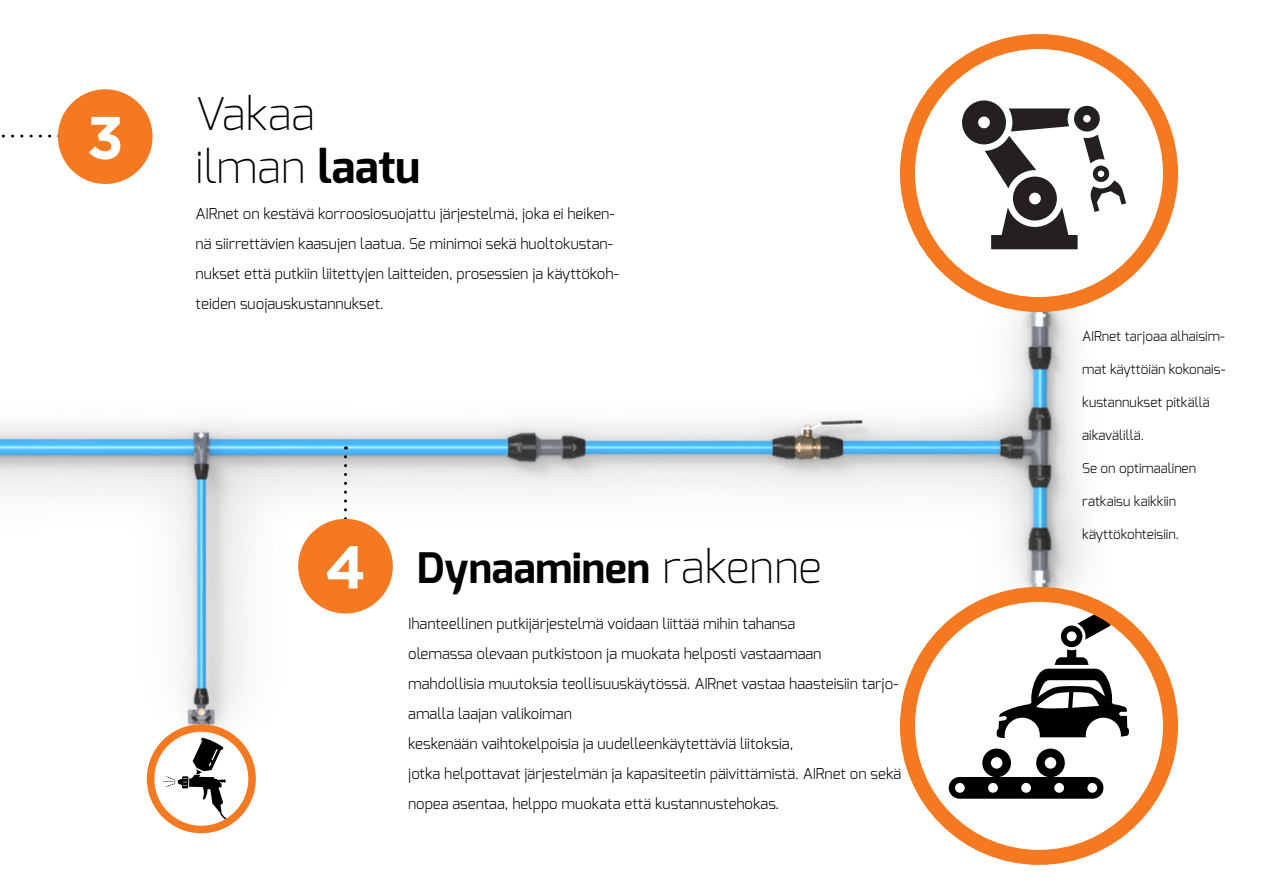
<style>
.page{position:relative;width:1263px;height:893px;background:#fff}
.page>*{position:absolute;margin:0;border:0;box-sizing:border-box;transform-origin:0 0}
.t1{font:700 60px "Gotham";color:#fff}
.t2{font:200 45px/52.5px "Exo";color:#000}
.t3{font:700 42px "Exo";color:#000}
.t4{font:300 15px/30px "Exo";color:#000}
.t5{font:300 13.5px "Exo";color:#000}
.s1{font-weight:700}
.s2{font-family:"Gotham";font-size:60px;color:#fff}
.s3{font-weight:200;font-size:45px}
</style>
<div class="page">
<img style="left:0;top:34px;width:1178px;height:831px">
<svg style="left:0;top:135px;width:58px;height:3px"></svg>
<svg style="left:907px;top:42px;width:263px;height:263px"></svg>
<svg style="left:962px;top:100px;width:164px;height:149px"></svg>
<div style="left:900px;top:34px;width:278px;height:278px;border:15px solid #f47920;border-radius:50%"></div>
<div style="left:907px;top:594px;width:263px;height:263px;background:#fff;border-radius:50%"></div>
<svg style="left:949px;top:749px;width:154px;height:50px"></svg>
<div style="left:955px;top:783px;width:10px;height:10px;background:#fff;border-radius:50%"></div>
<div style="left:1054px;top:783px;width:10px;height:10px;background:#fff;border-radius:50%"></div>
<div style="left:988px;top:783px;width:10px;height:10px;background:#fff;border-radius:50%"></div>
<div style="left:1021px;top:783px;width:10px;height:10px;background:#fff;border-radius:50%"></div>
<div style="left:1087px;top:783px;width:10px;height:10px;background:#fff;border-radius:50%"></div>
<svg style="left:996px;top:607px;width:133px;height:131px"></svg>
<div style="left:900px;top:587px;width:278px;height:278px;border:15px solid #f47920;border-radius:50%"></div>
<svg style="left:163px;top:738px;width:67px;height:84px"></svg>
<div style="left:147px;top:724px;width:109px;height:109px;border:8px solid #f47920;border-radius:50%"></div>
<div style="left:58px;top:89px;width:95px;height:95px;background:#f47920;border-radius:50%"></div>
<svg style="left:344px;top:457px;width:3px;height:62px"></svg>
<div style="left:298px;top:519px;width:95px;height:94px;background:#f47920;border-radius:50%"></div>
<h1 class="t1" style="left:87px;top:98px;width:39px">3</h1>
<h2 class="t2" style="left:196px;top:87px;width:226px">Vakaa ilman <span class="s1">laatu</span></h2>
<p class="t4" style="left:196px;top:199px;width:425px">AIRnet on kestävä korroosiosuojattu järjestelmä, joka ei heiken&shy;nä siirrettävien kaasujen laatua. Se minimoi sekä huoltokustan&shy;nukset että putkiin liitettyjen laitteiden, prosessien ja käyttökoh&shy;teiden suojauskustannukset.</p>
<h3 class="t3" style="left:325px;top:541px;width:499px"><span class="s2">4</span> Dynaaminen <span class="s3">rakenne</span></h3>
<p class="t4" style="left:408px;top:608px;width:495px">Ihanteellinen putkijärjestelmä voidaan liittää mihin tahansa<br>olemassa olevaan putkistoon ja muokata helposti vastaamaan mahdollisia muutoksia teollisuuskäytössä. AIRnet vastaa haasteisiin tarjo&shy;amalla laajan valikoiman<br>keskenään vaihtokelpoisia ja uudelleenkäytettäviä liitoksia,<br>jotka helpottavat järjestelmän ja kapasiteetin päivittämistä. AIRnet on sekä nopea asentaa, helppo muokata että kustannustehokas.</p>
<p class="t5" style="left:1082px;top:327px;width:144px">AIRnet tarjoaa alhaisim-</p>
<p class="t5" style="left:1082px;top:360px;width:145px">mat käyttöiän kokonais-</p>
<p class="t5" style="left:1082px;top:393px;width:129px">kustannukset pitkällä</p>
<p class="t5" style="left:1082px;top:426px;width:63px">aikavälillä.</p>
<p class="t5" style="left:1082px;top:459px;width:115px">Se on optimaalinen</p>
<p class="t5" style="left:1082px;top:492px;width:95px">ratkaisu kaikkiin</p>
<p class="t5" style="left:1082px;top:525px;width:98px">käyttökohteisiin.</p>
</div>
